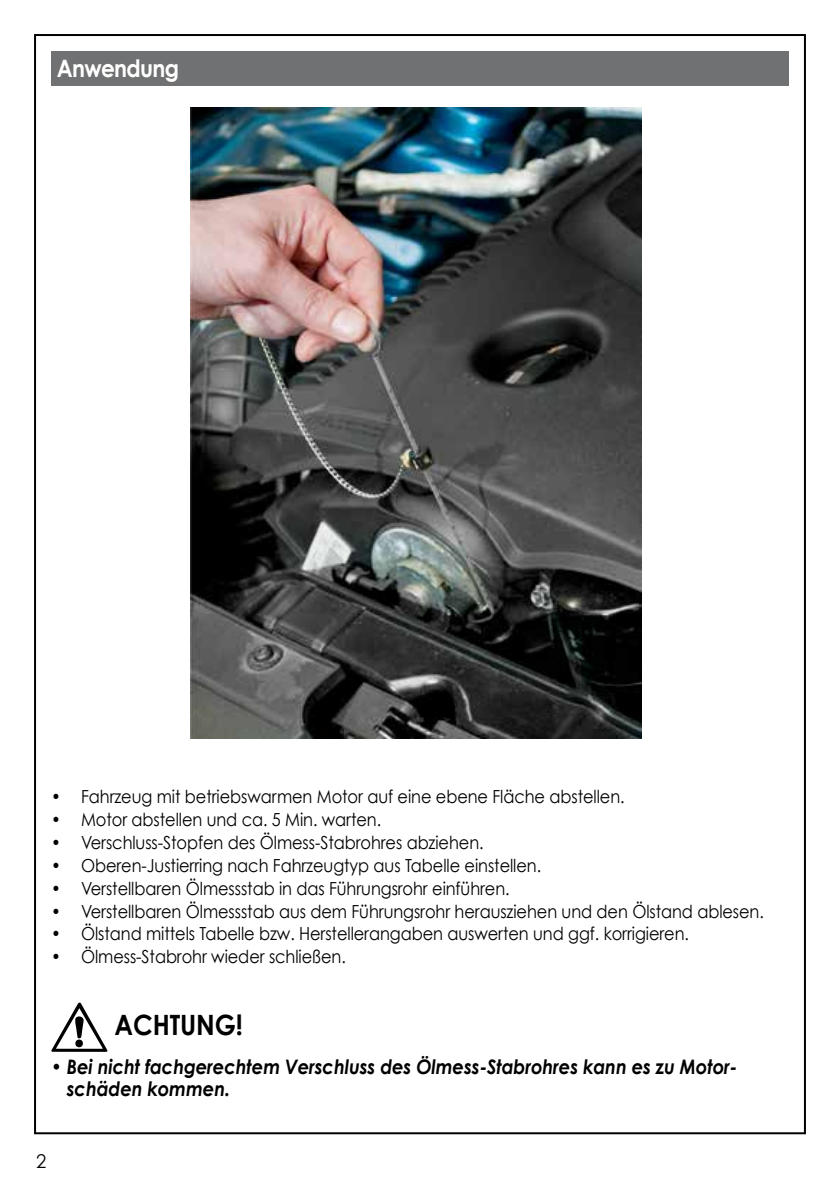
<style>
.page{position:relative;width:840px;height:1191px;background:#fff}
.page>*{position:absolute;margin:0;border:0;box-sizing:border-box;transform-origin:0 0}
.t1{font:700 28px "Century Gothic";color:#000;scale:.9 1}
.t2{font:700 24px "Century Gothic";letter-spacing:-.03em;color:#fff;scale:.9 1}
.t3{font:italic 700 20px/22px "Century Gothic";letter-spacing:-.005em;color:#000;scale:.9 1}
.t4{font:19px "Century Gothic";color:#000}
.t5{font:18px "Century Gothic";letter-spacing:-.005em;color:#000;scale:.9 1}
</style>
<div class="page">
<div style="left:51px;top:51px;width:737px;height:34px;background:#707172"></div>
<svg style="left:51px;top:1002px;width:57px;height:49px"></svg>
<img style="left:190px;top:108px;width:451px;height:631px">
<h2 class="t2" style="left:57px;top:53px;width:137px">Anwendung</h2>
<p class="t5" style="left:51px;top:785px;width:638px">• Fahrzeug mit betriebswarmen Motor auf eine ebene Fläche abstellen.</p>
<p class="t5" style="left:51px;top:808px;width:368px">• Motor abstellen und ca. 5 Min. warten.</p>
<p class="t5" style="left:51px;top:831px;width:482px">• Verschluss-Stopfen des Ölmess-Stabrohres abziehen.</p>
<p class="t5" style="left:51px;top:854px;width:546px">• Oberen-Justierring nach Fahrzeugtyp aus Tabelle einstellen.</p>
<p class="t5" style="left:51px;top:877px;width:511px">• Verstellbaren Ölmessstab in das Führungsrohr einführen.</p>
<p class="t5" style="left:51px;top:900px;width:793px">• Verstellbaren Ölmessstab aus dem Führungsrohr herausziehen und den Ölstand ablesen.</p>
<p class="t5" style="left:51px;top:923px;width:710px">• Ölstand mittels Tabelle bzw. Herstellerangaben auswerten und ggf. korrigieren.</p>
<p class="t5" style="left:51px;top:945px;width:329px">• Ölmess-Stabrohr wieder schließen.</p>
<h1 class="t1" style="left:115px;top:1007px;width:144px">Achtun g!</h1>
<p class="t3" style="left:67px;top:1055px;width:743px;text-indent:-16px">• Bei nicht fachgerechtem Verschluss des Ölmess-Stabrohres kann es zu Motor&shy;schäden kommen.</p>
<p class="t4" style="left:36px;top:1149px;width:12px">2</p>
</div>
